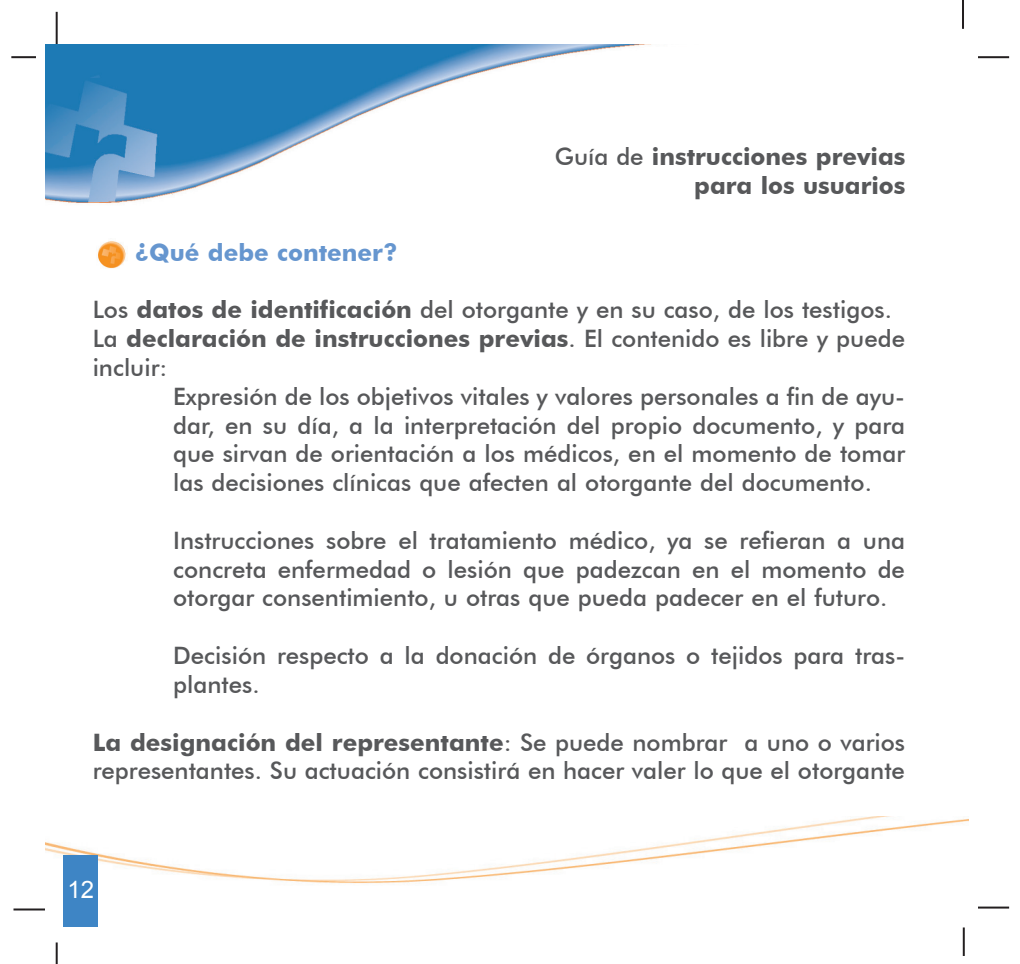
<style>
.page{position:relative;width:1020px;height:964px;background:#fff}
.page>*{position:absolute;margin:0;border:0;box-sizing:border-box;transform-origin:0 0}
.t1{font:500 24px/28.8px "Futura BT";color:#57585a}
.t2{font:700 24px/28.8px "Futura BT";color:#57585a;text-align:right}
.t3{font:700 24px "Futura BT";color:#6696cf}
.t4{font:24px "Arial";color:#fff}
.s1{font-weight:500}
.s2{font-weight:700}
</style>
<div class="page">
<hr style="left:56px;top:12px;width:2px;height:32px;background:#231f20">
<hr style="left:11px;top:56px;width:25px;height:2px;background:#231f20">
<hr style="left:14px;top:908px;width:31px;height:2px;background:#231f20">
<hr style="left:56px;top:942px;width:2px;height:22px;background:#231f20">
<hr style="left:963px;top:927px;width:2px;height:29px;background:#231f20">
<hr style="left:978px;top:907px;width:31px;height:2px;background:#231f20">
<hr style="left:962px;top:0;width:2px;height:29px;background:#231f20">
<hr style="left:978px;top:56px;width:31px;height:2px;background:#231f20">
<img style="left:45px;top:44px;width:606px;height:159px">
<div style="left:396px;top:144px;width:512px;height:72px;background:#fff"></div>
<img style="left:45px;top:816px;width:924px;height:80px">
<div style="left:64px;top:856px;width:34px;height:72px;background:#3e85c5"></div>
<img style="left:98px;top:241px;width:28px;height:28px">
<p class="t2" style="left:555px;top:142px;width:352px"><span class="s1">Guía de</span> instrucciones previas para los usuarios</p>
<p class="t3" style="left:135px;top:238px;width:264px">¿Qué debe contener?</p>
<p class="t1" style="left:93px;top:295px;width:814px">Los <span class="s2">datos de identificación</span> del otorgante y en su caso, de los testigos.<br>La <span class="s2">declaración de instrucciones previas</span>. El contenido es libre y puede incluir:</p>
<p class="t1" style="left:173px;top:382px;width:733px;text-align:justify">Expresión de los objetivos vitales y valores personales a fin de ayu&shy;dar, en su día, a la interpretación del propio documento, y para que sirvan de orientación a los médicos, en el momento de tomar las decisiones clínicas que afecten al otorgante del documento.</p>
<p class="t1" style="left:173px;top:526px;width:733px;text-align:justify">Instrucciones sobre el tratamiento médico, ya se refieran a una concreta enfermedad o lesión que padezcan en el momento de otorgar consentimiento, u otras que pueda padecer en el futuro.</p>
<p class="t1" style="left:173px;top:641px;width:733px">Decisión respecto a la donación de órganos o tejidos para tras&shy;plantes.</p>
<p class="t1" style="left:93px;top:727px;width:814px"><span class="s2">La designación del representante</span>: Se puede nombrar a uno o varios representantes. Su actuación consistirá en hacer valer lo que el otorgante</p>
<p class="t4" style="left:67px;top:876px;width:28px">12</p>
</div>
